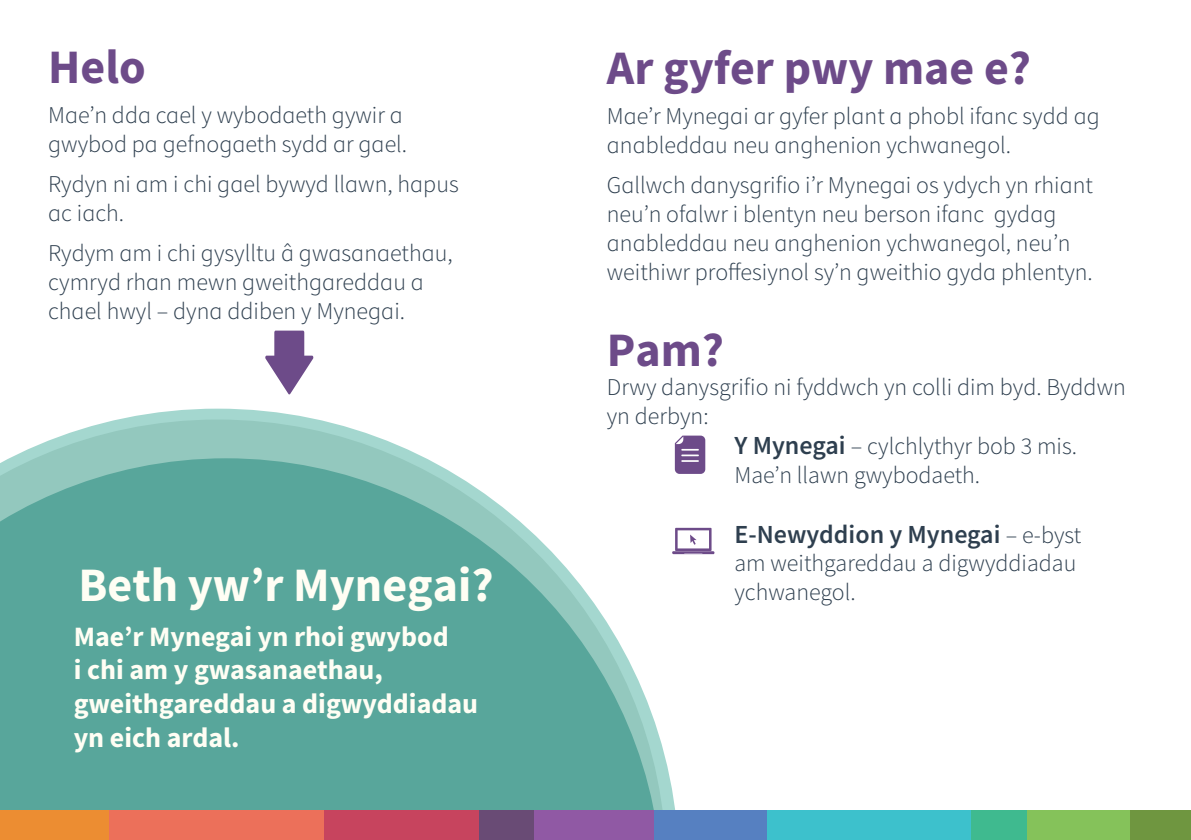
<style>
.page{position:relative;width:1191px;height:840px;background:#fff}
.page>*{position:absolute;margin:0;border:0;box-sizing:border-box;transform-origin:0 0}
.t1{font:700 48px "Source Sans Pro";color:#6d4b89}
.t2{font:700 48px "Source Sans Pro";color:#fffef4}
.t3{font:700 28px/33.6px "Source Sans Pro";color:#fffef4}
.t4{font:600 26px "Source Sans Pro";color:#2e3f4f}
.t5{font:300 24px/28.8px "Source Sans Pro";color:#2e3f4f}
.s1{font-weight:600;font-size:26px}
.s2{font-weight:300;font-size:24px}
</style>
<div class="page">
<svg style="left:121px;top:408px;width:558px;height:402px"></svg>
<svg style="left:10px;top:419px;width:656px;height:391px"></svg>
<svg style="left:0;top:458px;width:662px;height:352px;fill:#58a69b"></svg>
<div style="left:322px;top:810px;width:158px;height:29px;background:#c7445e"></div>
<div style="left:106px;top:810px;width:218px;height:29px;background:#ec705a"></div>
<div style="left:0;top:810px;width:108px;height:29px;background:#ec8d32"></div>
<div style="left:649px;top:810px;width:125px;height:29px;background:#5680c1"></div>
<div style="left:479px;top:810px;width:68px;height:29px;background:#694b75"></div>
<div style="left:534px;top:810px;width:119px;height:29px;background:#9059a4"></div>
<div style="left:962px;top:809px;width:65px;height:30px;background:#3fba8f"></div>
<div style="left:767px;top:809px;width:203px;height:30px;background:#3dc1cc"></div>
<div style="left:1027px;top:809px;width:149px;height:30px;background:#85c25a"></div>
<div style="left:1130px;top:810px;width:61px;height:29px;background:#6f9640"></div>
<svg style="left:671px;top:527px;width:44px;height:27px"></svg>
<svg style="left:675px;top:435px;width:30px;height:38px"></svg>
<svg style="left:265px;top:330px;width:49px;height:64px"></svg>
<p class="t1" style="left:48px;top:34px;width:99px">Helo</p>
<p class="t5" style="left:48px;top:101px;width:360px">Mae’n dda cael y wybodaeth gywir a gwybod pa gefnogaeth sydd ar gael.</p>
<p class="t5" style="left:48px;top:170px;width:412px">Rydyn ni am i chi gael bywyd llawn, hapus ac iach.</p>
<p class="t5" style="left:48px;top:238px;width:406px">Rydym am i chi gysylltu â gwasanaethau, cymryd rhan mewn gweithgareddau a chael hwyl – dyna ddiben y Mynegai.</p>
<p class="t2" style="left:79px;top:552px;width:416px">Beth yw’r Mynegai?</p>
<p class="t3" style="left:74px;top:619px;width:406px">Mae’r Mynegai yn rhoi gwybod<br>i chi am y gwasanaethau, gweithgareddau a digwyddiadau yn eich ardal.</p>
<p class="t1" style="left:607px;top:36px;width:426px">Ar gyfer pwy mae e?</p>
<p class="t5" style="left:607px;top:102px;width:494px">Mae’r Mynegai ar gyfer plant a phobl ifanc sydd ag anableddau neu anghenion ychwanegol.</p>
<p class="t5" style="left:607px;top:171px;width:487px">Gallwch danysgrifio i’r Mynegai os ydych yn rhiant neu’n ofalwr i blentyn neu berson ifanc gydag anableddau neu anghenion ychwanegol, neu’n weithiwr proffesiynol sy’n gweithio gyda phlentyn.</p>
<p class="t1" style="left:607px;top:318px;width:119px">Pam?</p>
<p class="t5" style="left:607px;top:373px;width:520px">Drwy danysgrifio ni fyddwch yn colli dim byd. Byddwn yn derbyn:</p>
<p class="t5" style="left:734px;top:431px;width:344px"><span class="s1">Y Mynegai</span> – cylchlythyr bob 3 mis.<br>Mae’n llawn gwybodaeth.</p>
<p class="t4" style="left:734px;top:516px;width:348px">E-Newyddion y Mynegai <span class="s2">– e-byst</span></p>
<p class="t5" style="left:734px;top:548px;width:343px">am weithgareddau a digwyddiadau ychwanegol.</p>
</div>
